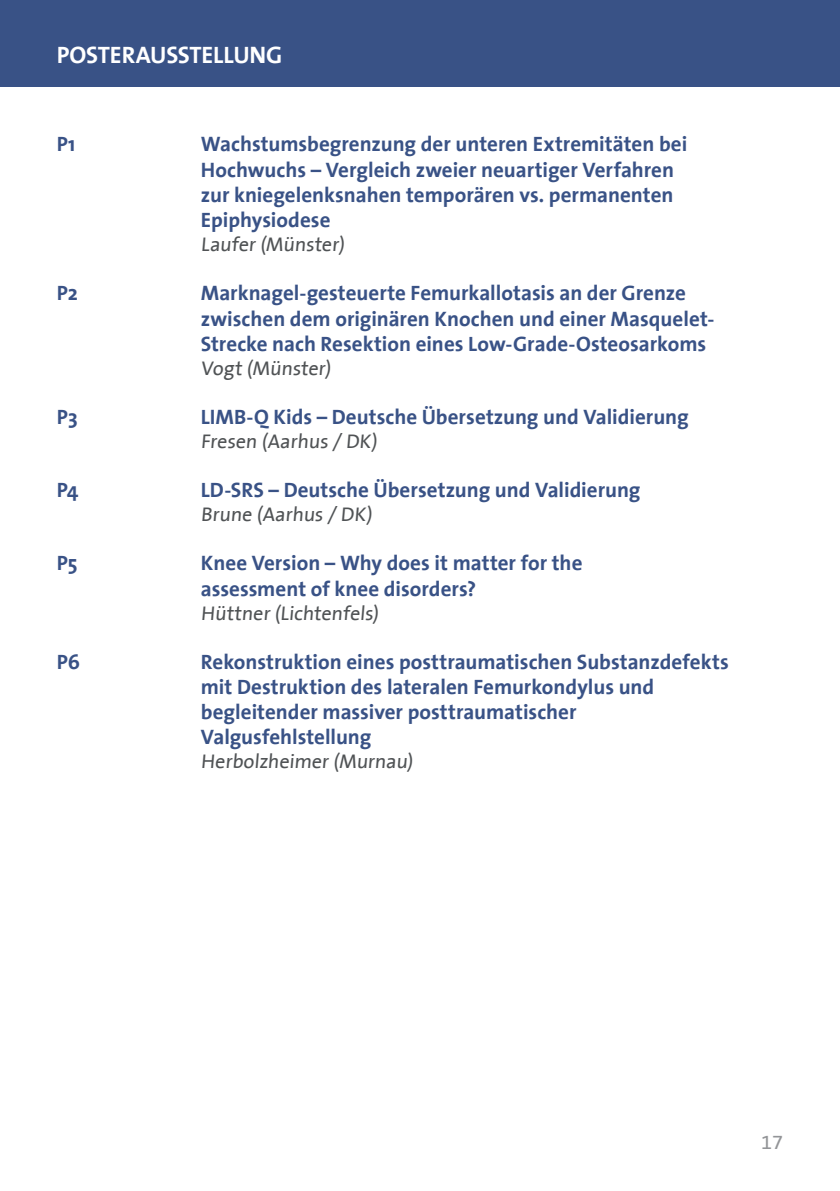
<style>
.page{position:relative;width:840px;height:1191px;background:#fff}
.page>*{position:absolute;margin:0;border:0;box-sizing:border-box;transform-origin:0 0}
.t1{font:700 24px "The Sans";letter-spacing:-.01em;color:#fff}
.t2{font:700 21px/25.2px "The Sans";color:#395286}
.t3{font:20px "The Sans B5 Plain";color:#505355}
.t4{font:20px "The Sans B5 Plain";color:#939598}
</style>
<div class="page">
<div style="left:0;top:0;width:839px;height:87px;background:#395286"></div>
<p class="t1" style="left:57px;top:44px;width:227px">POSTERAUSSTELLUNG</p>
<p class="t2" style="left:57px;top:133px;width:20px">P1</p>
<p class="t2" style="left:201px;top:133px;width:487px">Wachstumsbegrenzung der unteren Extremitäten bei Hochwuchs – Vergleich zweier neuartiger Verfahren zur kniegelenksnahen temporären vs. permanenten Epiphysiodese</p>
<p class="t3" style="left:201px;top:235px;width:147px">Laufer (Münster)</p>
<p class="t2" style="left:57px;top:282px;width:23px">P2</p>
<p class="t2" style="left:201px;top:282px;width:514px">Marknagel-gesteuerte Femurkallotasis an der Grenze zwischen dem originären Knochen und einer Masquelet-<br>Strecke nach Resektion eines Low-Grade-Osteosarkoms</p>
<p class="t3" style="left:201px;top:359px;width:133px">Vogt (Münster)</p>
<p class="t2" style="left:57px;top:406px;width:22px">P3</p>
<p class="t2" style="left:201px;top:406px;width:489px">LIMB-Q Kids – Deutsche Übersetzung und Validierung</p>
<p class="t3" style="left:201px;top:432px;width:179px">Fresen (Aarhus / DK)</p>
<p class="t2" style="left:57px;top:479px;width:23px">P4</p>
<p class="t2" style="left:201px;top:479px;width:441px">LD-SRS – Deutsche Übersetzung und Validierung</p>
<p class="t3" style="left:201px;top:505px;width:174px">Brune (Aarhus / DK)</p>
<p class="t2" style="left:57px;top:552px;width:22px">P5</p>
<p class="t2" style="left:201px;top:552px;width:383px">Knee Version – Why does it matter for the assessment of knee disorders?</p>
<p class="t3" style="left:201px;top:604px;width:181px">Hüttner (Lichtenfels)</p>
<p class="t2" style="left:57px;top:651px;width:25px">P6</p>
<p class="t2" style="left:201px;top:651px;width:529px">Rekonstruktion eines posttraumatischen Substanzdefekts mit Destruktion des lateralen Femurkondylus und begleitender massiver posttraumatischer Valgusfehlstellung</p>
<p class="t3" style="left:201px;top:753px;width:215px">Herbolzheimer (Murnau)</p>
<p class="t4" style="left:760px;top:1133px;width:23px">17</p>
</div>
